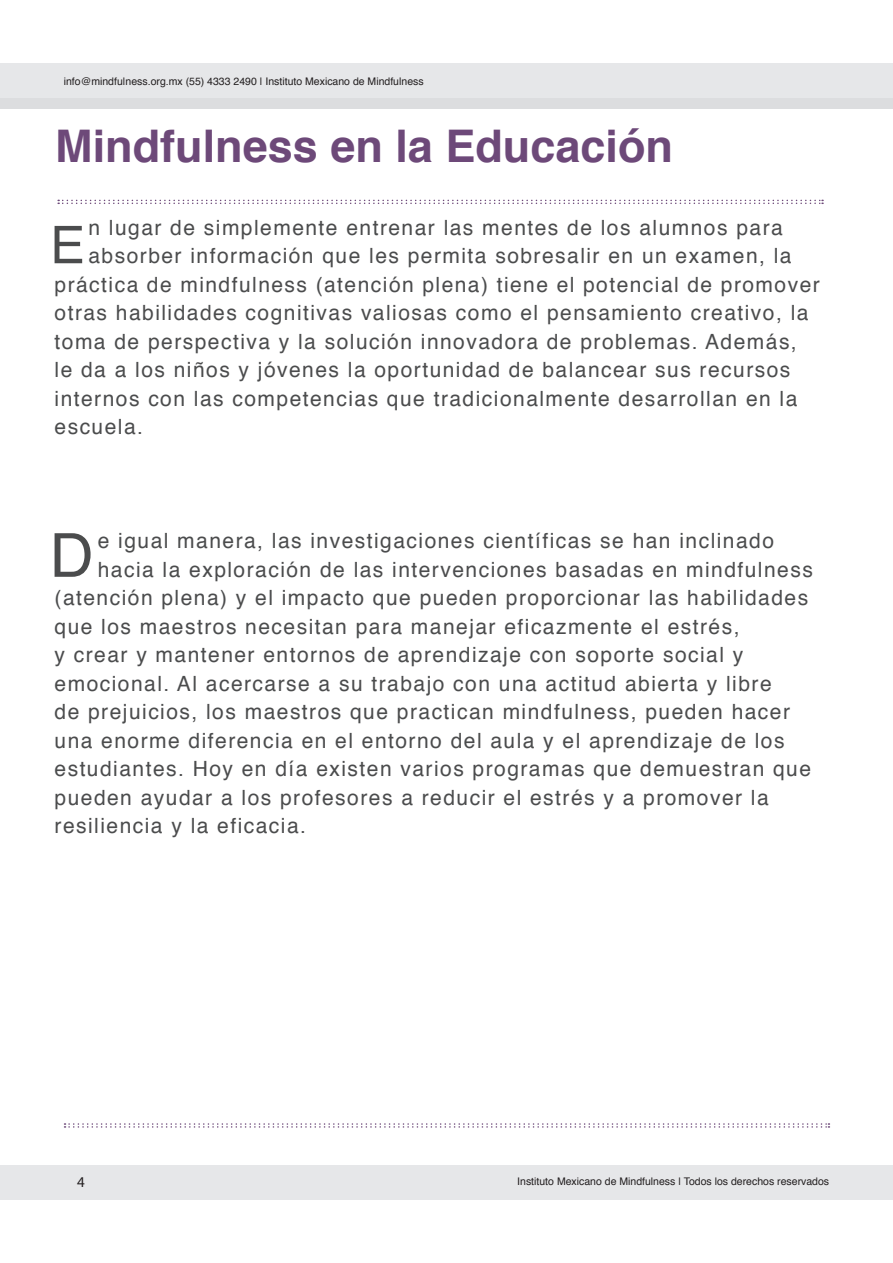
<style>
.page{position:relative;width:893px;height:1263px;background:#fff}
.page>*{position:absolute;margin:0;border:0;box-sizing:border-box;transform-origin:0 0}
.t1{font:60.75px "Helvetica";color:#4b4c4d}
.t2{font:52.05px "Helvetica";color:#4b4c4d}
.t3{font:700 45px "Helvetica";color:#6d4979}
.t4{font:21px "Helvetica";letter-spacing:.07em;color:#4b4c4d}
.t5{font:15px "Myriad Pro";color:#231f20}
.t6{font:10.5px "Helvetica";color:#231f20}
</style>
<div class="page">
<div style="left:0;top:1165px;width:893px;height:34px;background:#e6e7e9"></div>
<div style="left:0;top:64px;width:893px;height:34px;background:#e6e7e9"></div>
<div style="left:0;top:98px;width:893px;height:10px;background:#dcdddf"></div>
<svg style="left:65px;top:1123px;width:764px;height:5px"></svg>
<svg style="left:58px;top:200px;width:765px;height:4px"></svg>
<p class="t6" style="left:64px;top:73px;width:361px">info@mindfu|ness.org.mx (55) 4333 2490 | Instituto Mexicano de Mindfulness</p>
<p class="t3" style="left:55px;top:110px;width:619px">Mindfulness en la Educación</p>
<p class="t2" style="left:50px;top:205px;width:36px">E</p>
<p class="t4" style="left:88px;top:211px;width:696px">n lugar de simplemente entrenar las mentes de los alumnos para</p>
<p class="t4" style="left:88px;top:240px;width:705px">absorber información que les permita sobresalir en un examen, la</p>
<p class="t4" style="left:55px;top:268px;width:767px">práctica de mindfulness (atención plena) tiene el potencial de promover</p>
<p class="t4" style="left:55px;top:297px;width:755px">otras habilidades cognitivas valiosas como el pensamiento creativo, la</p>
<p class="t4" style="left:55px;top:325px;width:744px">toma de perspectiva y la solución innovadora de problemas. Además,</p>
<p class="t4" style="left:55px;top:354px;width:737px">le da a los niños y jóvenes la oportunidad de balancear sus recursos</p>
<p class="t4" style="left:55px;top:382px;width:744px">internos con las competencias que tradicionalmente desarrollan en la</p>
<p class="t4" style="left:55px;top:411px;width:90px">escuela.</p>
<p class="t1" style="left:50px;top:509px;width:45px">D</p>
<p class="t4" style="left:98px;top:525px;width:678px">e igual manera, las investigaciones científicas se han inclinado</p>
<p class="t4" style="left:98px;top:553px;width:717px">hacia la exploración de las intervenciones basadas en mindfulness</p>
<p class="t4" style="left:55px;top:582px;width:755px">(atención plena) y el impacto que pueden proporcionar las habilidades</p>
<p class="t4" style="left:55px;top:610px;width:686px">que los maestros necesitan para manejar eficazmente el estrés,</p>
<p class="t4" style="left:55px;top:639px;width:690px">y crear y mantener entornos de aprendizaje con soporte social y</p>
<p class="t4" style="left:55px;top:667px;width:719px">emocional. Al acercarse a su trabajo con una actitud abierta y libre</p>
<p class="t4" style="left:55px;top:696px;width:737px">de prejuicios, los maestros que practican mindfulness, pueden hacer</p>
<p class="t4" style="left:55px;top:724px;width:731px">una enorme diferencia en el entorno del aula y el aprendizaje de los</p>
<p class="t4" style="left:55px;top:753px;width:758px">estudiantes. Hoy en día existen varios programas que demuestran que</p>
<p class="t4" style="left:55px;top:781px;width:716px">pueden ayudar a los profesores a reducir el estrés y a promover la</p>
<p class="t4" style="left:55px;top:810px;width:253px">resiliencia y la eficacia.</p>
<p class="t5" style="left:77px;top:1173px;width:9px">4</p>
<p class="t6" style="left:517px;top:1173px;width:313px">Instituto Mexicano de Mindfulness | Todos los derechos reservados</p>
</div>
